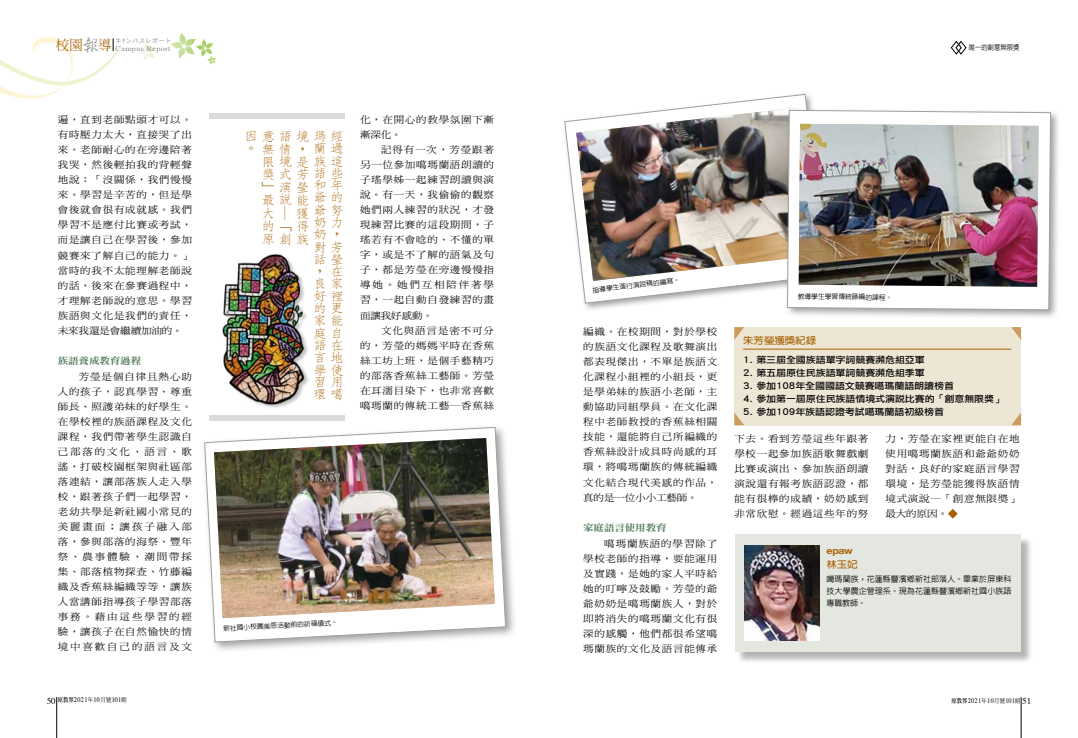
<style>
.page{position:relative;width:1078px;height:738px;background:#fff}
.page>*{position:absolute;margin:0;border:0;box-sizing:border-box;transform-origin:0 0}
.t1{font:300 12.6px/12.3px "AR Fang Song B5 HK";color:#a76000;scale:1.11 1}
.t2{font:9.4px/15px "DF Ming Std W5";letter-spacing:.07em;color:#000;text-align:justify;scale:1.11 1}
.t3{font:9.4px "DF Ming Std W9";letter-spacing:-.01em;color:#4e7a58;scale:1.11 1}
.t4{font:700 9.4px "AR Hei B5";letter-spacing:-.01em;color:#a76000;scale:1.11 1}
.t5{font:700 9.4px "Helvetica Neue";color:#a76000;scale:1.11 1}
.t6{font:9px "Li Hei Pro";letter-spacing:-.01em;color:#000;scale:1.11 1}
.t7{font:500 8px/12px "AR Hei B5";letter-spacing:.005em;color:#000;text-align:justify}
.t8{font:7.2px "Times";letter-spacing:.05em;color:#898989;scale:1.11 1}
.t9{font:7px "Times";letter-spacing:.05em;color:#000;scale:.9 1}
.t10{font:500 7px "AR Hei B5";color:#000;scale:.9 1}
.t11{font:500 6.7px "AR Hei B5";letter-spacing:-.01em;color:#000}
.t12{font:6px "Heisei Kaku Go Std W3";letter-spacing:.1em;color:#898989}
.s1{font-family:"AR Xing Shu B5";font-weight:500;font-size:18.5px}
.s2{font-size:9px}
.s3{font-family:"AR Ming B5";font-weight:800;font-size:6px}
.s4{font-family:"DF Ming Std W5";font-size:6px}
</style>
<div class="page">
<svg style="left:170px;top:33px;width:46px;height:32px"></svg>
<svg style="left:139px;top:43px;width:16px;height:18px"></svg>
<hr style="left:57px;top:696px;width:1px;height:41px;background:#000">
<hr style="left:1020px;top:696px;width:1px;height:41px;background:#000">
<svg style="left:0;top:37px;width:122px;height:62px"></svg>
<svg style="left:948px;top:508px;width:9px;height:10px"></svg>
<div style="left:734px;top:327px;width:286px;height:98px;background:#eee6d5"></div>
<svg style="left:950px;top:40px;width:16px;height:15px"></svg>
<div style="left:201px;top:423px;width:316px;height:230px;background:#000;opacity:.38"></div>
<svg style="left:204px;top:427px;width:301px;height:214px"></svg>
<img style="left:214px;top:437px;width:281px;height:180px">
<div style="left:736px;top:535px;width:296px;height:128px;background:#000;opacity:.3"></div>
<div style="left:734px;top:534px;width:286px;height:117px;background:#e4e7e0"></div>
<img style="left:744px;top:545px;width:75px;height:94px">
<div style="left:209px;top:414px;width:135px;height:6px;background:#dbdbdb"></div>
<div style="left:209px;top:113px;width:135px;height:6px;background:#dbdbdb"></div>
<div style="left:562px;top:92px;width:272px;height:220px;background:#000;opacity:.38"></div>
<svg style="left:564px;top:94px;width:261px;height:209px"></svg>
<img style="left:576px;top:108px;width:207px;height:173px">
<div style="left:783px;top:107px;width:277px;height:213px;background:#000;opacity:.38"></div>
<svg style="left:787px;top:110px;width:263px;height:200px"></svg>
<img style="left:798px;top:124px;width:240px;height:162px">
<hr style="left:743px;top:348px;width:268px;height:1px;background:#a76000">
<svg style="left:734px;top:327px;width:10px;height:13px"></svg>
<svg style="left:734px;top:412px;width:10px;height:13px"></svg>
<svg style="left:1011px;top:327px;width:9px;height:12px"></svg>
<svg style="left:1011px;top:414px;width:9px;height:11px"></svg>
<img style="left:222px;top:254px;width:86px;height:154px">
<p class="t8" style="left:56px;top:42px;width:105px"><sup>校園</sup><span class="s1">報</span><sup>導</sup> Campus Report</p>
<p class="t12" style="left:116px;top:37px;width:57px">キﾔンパスレポート</p>
<p class="t2" style="left:58px;top:112px;width:122px">遍，直到老師點頭才可以。有時壓力太大，直接哭了出來。老師耐心的在旁邊陪著我哭，然後輕拍我的背輕聲地說：「沒關係，我們慢慢來。學習是辛苦的，但是學會後就會很有成就感。我們學習不是應付比賽或考試，而是讓自己在學習後，參加競賽來了解自己的能力。」當時的我不太能理解老師說的話，後來在參賽過程中，才理解老師說的意思。學習族語與文化是我們的責任，未來我還是會繼續加油的。</p>
<p class="t3" style="left:58px;top:355px;width:77px">族語養成教育過程</p>
<p class="t2" style="left:58px;top:368px;width:122px;text-indent:21px">芳瑩是個自律且熱心助人的孩子，認真學習、尊重師長、照護弟妹的好學生。在學校裡的族語課程及文化課程，我們帶著學生認識自己部落的文化、語言、歌謠，打破校園框架與社區部落連結，讓部落族人走入學校，跟著孩子們一起學習，老幼共學是新社國小常見的美麗畫面；讓孩子融入部落，參與部落的海祭、豐年祭、農事體驗、潮間帶採集、部落植物探查、竹藤編織及香蕉絲編織等等，讓族人當講師指導孩子學習部落事務。藉由這些學習的經驗，讓孩子在自然愉快的情境中喜歡自己的語言及文</p>
<h1 class="t1" style="left:244px;top:130px;width:90px">因意語境瑪經</h1>
<h1 class="t1" style="left:261px;top:143px;width:40px">無情，</h1>
<h1 class="t1" style="left:261px;top:155px;width:75px">限境是族這</h1>
<h1 class="t1" style="left:261px;top:168px;width:44px">獎式芳</h1>
<h1 class="t1" style="left:261px;top:181px;width:43px">」演瑩</h1>
<h1 class="t1" style="left:261px;top:194px;width:43px">最說能</h1>
<h1 class="t1" style="left:296px;top:207px;width:13px">獲</h1>
<h1 class="t1" style="left:261px;top:220px;width:44px">的「得</h1>
<h1 class="t1" style="left:261px;top:232px;width:44px">原創族</h1>
<h1 class="t1" style="left:313px;top:136px;width:29px;line-height:24.6px">蘭過語些</h1>
<h1 class="t1" style="left:313px;top:179px;width:29px">和年爺的爺努奶力奶，對芳話瑩，<br>良家好裡的更家能庭自語在言地學使習<br>環噶</h1>
<h1 class="t1" style="left:244px;top:142px;width:9px">。</h1>
<h1 class="t1" style="left:291px;top:206px;width:14px;rotate:90deg">─</h1>
<h1 class="t1" style="left:261px;top:207px;width:13px">大</h1>
<h1 class="t1" style="left:330px;top:265px;width:13px">在</h1>
<h1 class="t1" style="left:330px;top:375px;width:12px">用</h1>
<p class="t2" style="left:360px;top:112px;width:122px">化，在開心的教學氛圍下漸漸深化。</p>
<p class="t2" style="left:360px;top:142px;width:122px;text-indent:21px">記得有一次，芳瑩跟著另一位參加噶瑪蘭語朗讀的子瑤學姊一起練習朗讀與演說。有一天，我偷偷的觀察她們兩人練習的狀況，才發現練習比賽的這段期間，子瑤若有不會唸的、不懂的單字，或是不了解的語氣及句子，都是芳瑩在旁邊慢慢指導她。她們互相陪伴著學習，一起自動自發練習的畫面讓我好感動。</p>
<p class="t2" style="left:360px;top:322px;width:122px;text-indent:21px">文化與語言是密不可分的，芳瑩的媽媽平時在香蕉絲工坊上班，是個手藝精巧的部落香蕉絲工藝師。芳瑩在耳濡目染下，也非常喜歡噶瑪蘭的傳統工藝─香蕉絲</p>
<p class="t11" style="left:223px;top:624px;width:116px;rotate:-3deg">新社國小校園美感活動前的祈福儀式。</p>
<p class="t10" style="left:968px;top:44px;width:58px">唯一的創意無限獎</p>
<p class="t11" style="left:592px;top:286px;width:89px;rotate:-6deg">指導學生進行演說稿的編寫。</p>
<p class="t2" style="left:583px;top:324px;width:122px">編織。在校期間，對於學校的族語文化課程及歌舞演出都表現傑出，不單是族語文化課程小組裡的小組長，更是學弟妹的族語小老師，主動協助同組學員。在文化課程中老師教授的香蕉絲相關技能，還能將自己所編織的香蕉絲設計成具時尚感的耳環，將噶瑪蘭族的傳統編織文化結合現代美感的作品，真的是一位小小工藝師。</p>
<p class="t3" style="left:583px;top:521px;width:77px">家庭語言使用教育</p>
<p class="t2" style="left:583px;top:535px;width:122px;text-indent:21px">噶瑪蘭族語的學習除了學校老師的指導，要能運用及實踐，是她的家人平時給她的叮嚀及鼓勵。芳瑩的爺爺奶奶是噶瑪蘭族人，對於即將消失的噶瑪蘭文化有很深的感觸，他們都很希望噶瑪蘭族的文化及語言能傳承</p>
<p class="t11" style="left:797px;top:293px;width:96px">教導學生學習傳統藤編的課程。</p>
<p class="t4" style="left:743px;top:336px;width:67px">朱芳瑩獲獎紀錄</p>
<p class="t6" style="left:743px;top:354px;width:165px">1. 第三屆全國族語單字詞競賽瀕危組亞軍</p>
<p class="t6" style="left:743px;top:367px;width:165px">2. 第五屆原住民族語單詞競賽瀕危組季軍</p>
<p class="t6" style="left:743px;top:380px;width:191px">3. 參加108年全國國語文競賽噶瑪蘭語朗讀榜首</p>
<p class="t6" style="left:743px;top:393px;width:236px">4. 參加第一屆原住民族語情境式演說比賽的「創意無限獎」</p>
<p class="t6" style="left:743px;top:406px;width:182px">5. 參加109年族語認證考試噶瑪蘭語初級榜首</p>
<p class="t2" style="left:734px;top:430px;width:122px">下去。看到芳瑩這些年跟著學校一起參加族語歌舞戲劇比賽或演出、參加族語朗讀演說還有報考族語認證，都能有很棒的成績，奶奶感到非常欣慰。經過這些年的努</p>
<p class="t2" style="left:885px;top:430px;width:122px">力，芳瑩在家裡更能自在地使用噶瑪蘭族語和爺爺奶奶對話，良好的家庭語言學習環境，是芳瑩能獲得族語情境式演說─「創意無限獎」最大的原因。</p>
<p class="t5" style="left:826px;top:542px;width:25px">epaw</p>
<p class="t4" style="left:826px;top:559px;width:29px">林玉妃</p>
<p class="t7" style="left:826px;top:572px;width:186px">噶瑪蘭族，花蓮縣豐濱鄉新社部落人。畢業於屏東科技大學農企管理系。現為花蓮縣豐濱鄉新社國小族語專職教師。</p>
<p class="t9" style="left:47px;top:693px;width:90px"><span class="s2">50</span> <span class="s3">原教界</span>2021<span class="s4">年</span>10<span class="s4">月號</span>101<span class="s4">期</span></p>
<p class="t9" style="left:951px;top:693px;width:90px"><span class="s3">原教界</span>2021<span class="s4">年</span>10<span class="s4">月號</span>101<span class="s4">期</span> <span class="s2">51</span></p>
</div>
